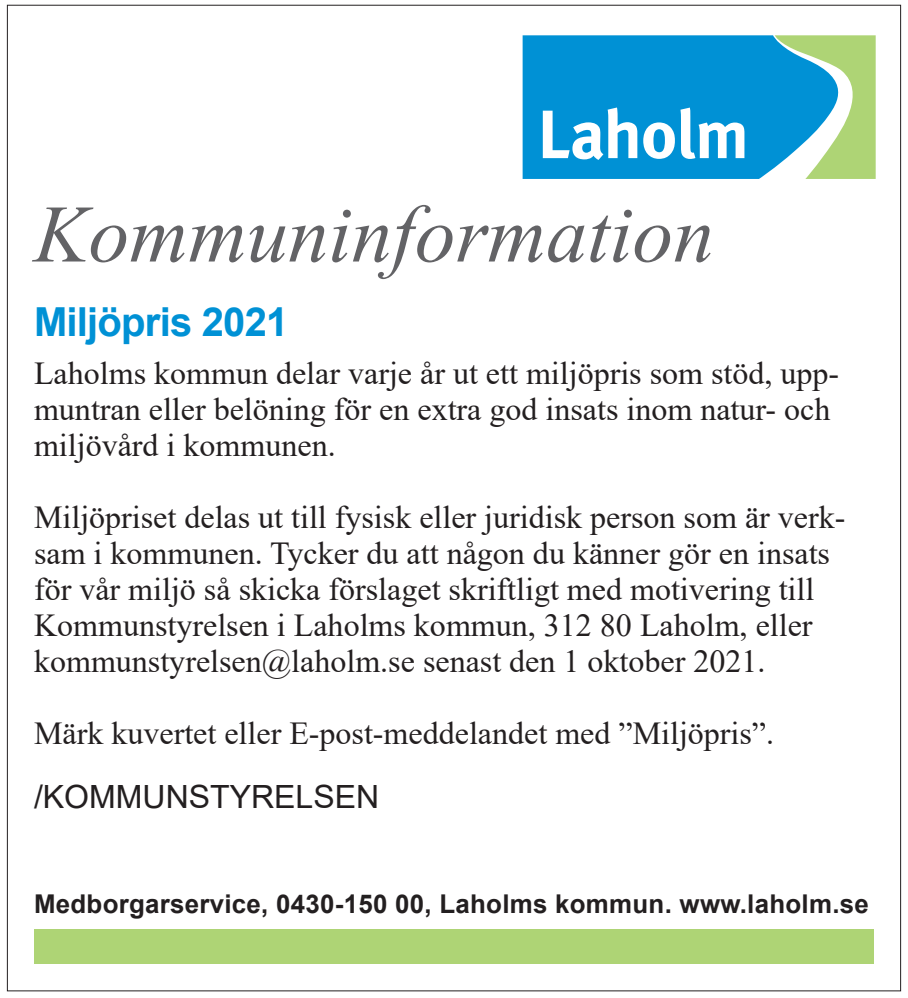
<style>
.page{position:relative;width:908px;height:998px;background:#fff}
.page>*{position:absolute;margin:0;border:0;box-sizing:border-box;transform-origin:0 0}
.t1{font:italic 81.6px "Times New Roman";color:#636366}
.t2{font:700 40px "Arial";letter-spacing:-.02em;color:#0091d5}
.t3{font:32px/36px "Times New Roman";color:#231f20}
.t4{font:32px "Arial";color:#231f20}
.t5{font:700 26px "Arial";letter-spacing:.01em;color:#231f20}
</style>
<div class="page">
<div style="left:522px;top:35px;width:252px;height:144px;background:#0091d5"></div>
<svg style="left:774px;top:35px;width:101px;height:144px"></svg>
<svg style="left:542px;top:107px;width:95px;height:53px"></svg>
<svg style="left:643px;top:122px;width:31px;height:37px"></svg>
<svg style="left:680px;top:108px;width:64px;height:51px"></svg>
<div style="left:34px;top:930px;width:839px;height:34px;background:#aed475"></div>
<h1 class="t1" style="left:34px;top:178px;width:681px">Kommuninformation</h1>
<p class="t2" style="left:34px;top:293px;width:256px">Miljöpris 2021</p>
<p class="t3" style="left:34px;top:354px;width:806px">Laholms kommun delar varje år ut ett miljöpris som stöd, upp&shy;muntran eller belöning för en extra god insats inom natur- och miljövård i kommunen.</p>
<p class="t3" style="left:34px;top:498px;width:812px">Miljöpriset delas ut till fysisk eller juridisk person som är verk&shy;sam i kommunen. Tycker du att någon du känner gör en insats för vår miljö så skicka förslaget skriftligt med motivering till Kommunstyrelsen i Laholms kommun, 312 80 Laholm, eller kommunstyrelsen@laholm.se senast den 1 oktober 2021.</p>
<p class="t3" style="left:34px;top:714px;width:741px">Märk kuvertet eller E-post-meddelandet med ”Miljöpris”.</p>
<p class="t4" style="left:34px;top:774px;width:346px">/KOMMUNSTYRELSEN</p>
<p class="t5" style="left:34px;top:886px;width:835px">Medborgarservice, 0430-150 00, Laholms kommun. www.laholm.se</p>
</div>
